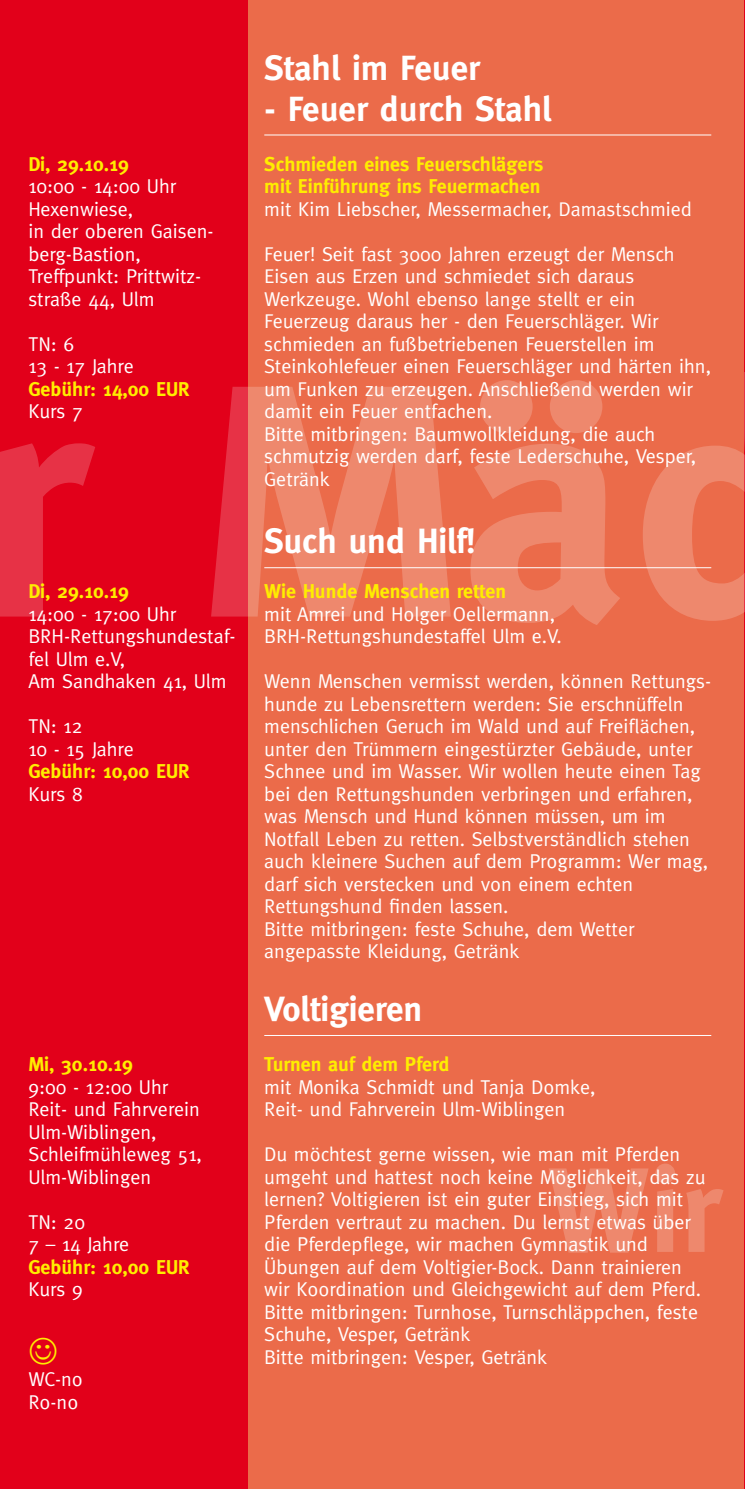
<style>
.page{position:relative;width:745px;height:1489px;background:#fff}
.page>*{position:absolute;margin:0;border:0;box-sizing:border-box;transform-origin:0 0}
.t1{font:700 330.5px "Meta";color:#fff}
.t2{font:700 120px "Meta";color:#fff}
.t3{font:700 35px "Meta";color:#fff}
.t4{font:20px/22.5px "Meta";color:#fff}
.t5{font:700 20px/22.5px "Meta";color:#ffed00}
</style>
<div class="page">
<div style="left:0;top:0;width:248px;height:1488px;background:#e2001a"></div>
<div style="left:248px;top:0;width:496px;height:1488px;background:#eb6b4a"></div>
<hr style="left:264px;top:134px;width:446px;height:1px;background:#fff">
<hr style="left:264px;top:567px;width:446px;height:1px;background:#fff">
<hr style="left:264px;top:1034px;width:446px;height:1px;background:#fff">
<h3 class="t3" style="left:264px;top:48px;width:217px">Stahl im Feuer</h3>
<h3 class="t3" style="left:264px;top:88px;width:288px">- Feuer durch Stahl</h3>
<p class="t5" style="left:264px;top:152px;width:280px">Schmieden eines Feuerschlägers mit Einführung ins Feuermachen</p>
<p class="t4" style="left:264px;top:197px;width:429px">mit Kim Liebscher, Messermacher, Damastschmied</p>
<p class="t4" style="left:264px;top:242px;width:448px">Feuer! Seit fast 3000 Jahren erzeugt der Mensch Eisen aus Erzen und schmiedet sich daraus Werkzeuge. Wohl ebenso lange stellt er ein Feuerzeug daraus her - den Feuerschläger. Wir schmieden an fußbetriebenen Feuerstellen im Steinkohlefeuer einen Feuerschläger und härten ihn, um Funken zu erzeugen. Anschließend werden wir damit ein Feuer entfachen.<br>Bitte mitbringen: Baumwollkleidung, die auch schmutzig werden darf, feste Lederschuhe, Vesper, Getränk</p>
<p class="t5" style="left:28px;top:152px;width:102px">Di, 29.10.19</p>
<p class="t4" style="left:28px;top:175px;width:186px">10:00 - 14:00 Uhr<br>Hexenwiese,<br>in der oberen Gaisen&shy;berg-Bastion,<br>Treffpunkt: Prittwitz&shy;straße 44, Ulm</p>
<p class="t4" style="left:28px;top:332px;width:107px">TN: 6<br>13 - 17 Jahre</p>
<p class="t5" style="left:28px;top:377px;width:163px">Gebühr: 14,00 EUR</p>
<p class="t4" style="left:28px;top:400px;width:56px">Kurs 7</p>
<h1 class="t1" style="left:-24px;top:311px;width:837px">r Mäd</h1>
<h3 class="t3" style="left:264px;top:521px;width:212px">Such und Hilf!</h3>
<p class="t5" style="left:264px;top:580px;width:243px">Wie Hunde Menschen retten</p>
<p class="t4" style="left:264px;top:602px;width:299px">mit Amrei und Holger Oellermann,<br>BRH-Rettungshundestaffel Ulm e.V.</p>
<p class="t4" style="left:264px;top:670px;width:448px">Wenn Menschen vermisst werden, können Rettungs&shy;hunde zu Lebensrettern werden: Sie erschnüffeln menschlichen Geruch im Wald und auf Freiflächen, unter den Trümmern eingestürzter Gebäude, unter Schnee und im Wasser. Wir wollen heute einen Tag bei den Rettungshunden verbringen und erfahren, was Mensch und Hund können müssen, um im Notfall Leben zu retten. Selbstverständlich stehen auch kleinere Suchen auf dem Programm: Wer mag, darf sich verstecken und von einem echten Rettungshund finden lassen.<br>Bitte mitbringen: feste Schuhe, dem Wetter angepasste Kleidung, Getränk</p>
<h3 class="t3" style="left:264px;top:988px;width:159px">Voltigieren</h3>
<p class="t5" style="left:264px;top:1052px;width:187px">Turnen auf dem Pferd</p>
<p class="t4" style="left:264px;top:1075px;width:332px">mit Monika Schmidt und Tanja Domke,<br>Reit- und Fahrverein Ulm-Wiblingen</p>
<p class="t4" style="left:264px;top:1142px;width:442px">Du möchtest gerne wissen, wie man mit Pferden umgeht und hattest noch keine Möglichkeit, das zu lernen? Voltigieren ist ein guter Einstieg, sich mit Pferden vertraut zu machen. Du lernst etwas über die Pferdepflege, wir machen Gymnastik und Übungen auf dem Voltigier-Bock. Dann trainieren wir Koordination und Gleichgewicht auf dem Pferd.<br>Bitte mitbringen: Turnhose, Turnschläppchen, feste Schuhe, Vesper, Getränk<br>Bitte mitbringen: Vesper, Getränk</p>
<p class="t5" style="left:28px;top:580px;width:102px">Di, 29.10.19</p>
<p class="t4" style="left:28px;top:602px;width:208px">14:00 - 17:00 Uhr<br>BRH-Rettungshundestaf&shy;fel Ulm e.V,<br>Am Sandhaken 41, Ulm</p>
<p class="t4" style="left:28px;top:715px;width:107px">TN: 12<br>10 - 15 Jahre</p>
<p class="t5" style="left:28px;top:760px;width:163px">Gebühr: 10,00 EUR</p>
<p class="t4" style="left:28px;top:782px;width:56px">Kurs 8</p>
<p class="t5" style="left:28px;top:1052px;width:106px">Mi, 30.10.19</p>
<p class="t4" style="left:28px;top:1075px;width:175px">9:00 - 12:00 Uhr<br>Reit- und Fahrverein<br>Ulm-Wiblingen,<br>Schleifmühleweg 51,<br>Ulm-Wiblingen</p>
<p class="t4" style="left:28px;top:1210px;width:102px">TN: 20<br>7 – 14 Jahre</p>
<p class="t5" style="left:28px;top:1255px;width:163px">Gebühr: 10,00 EUR</p>
<p class="t4" style="left:28px;top:1277px;width:56px">Kurs 9</p>
<h2 class="t2" style="left:547px;top:1140px;width:175px">Wir</h2>
<p class="t4" style="left:28px;top:1367px;width:56px">WC-no<br>Ro-no</p>
</div>
